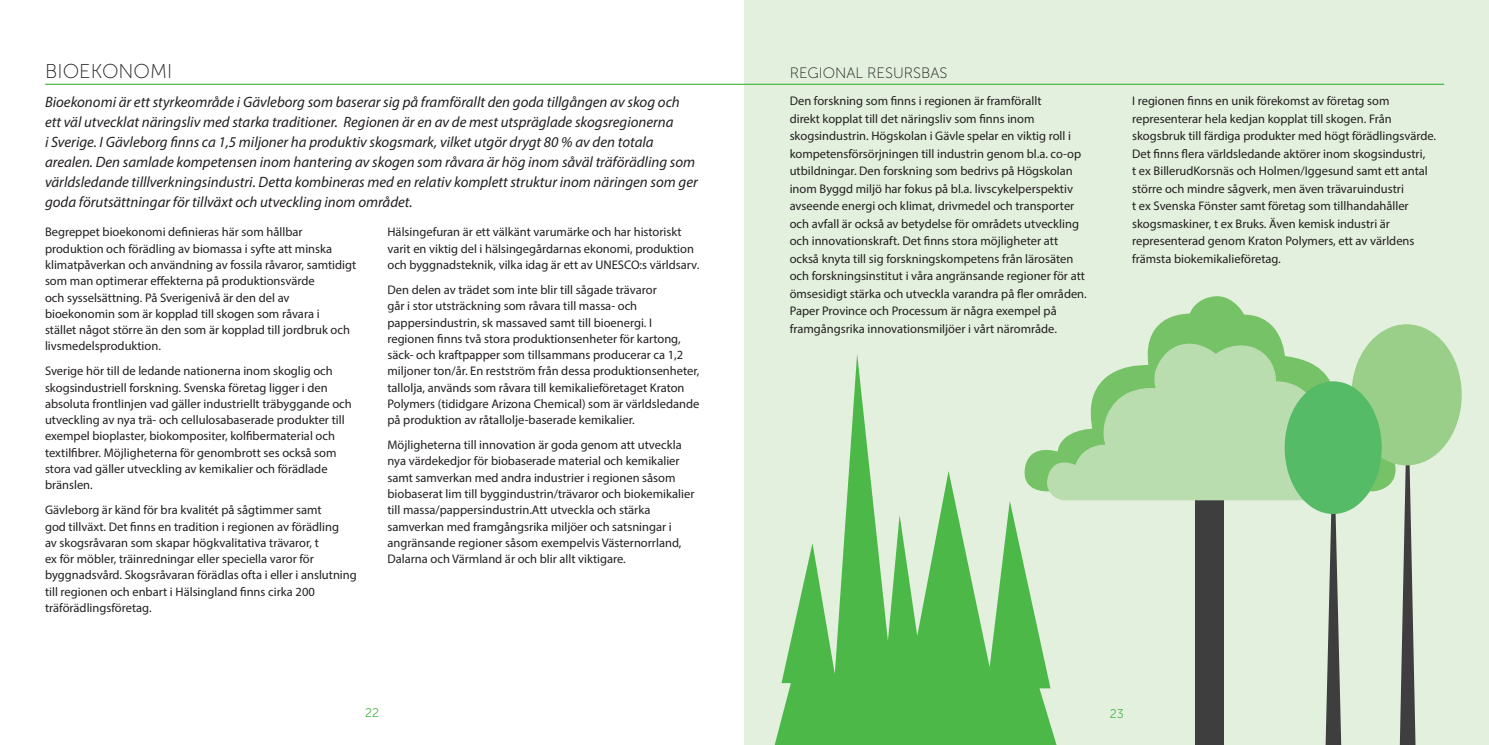
<style>
.page{position:relative;width:1489px;height:745px;background:#fff}
.page>*{position:absolute;margin:0;border:0;box-sizing:border-box;transform-origin:0 0}
.t1{font:20px "Museo Sans 100";color:#231f20}
.t2{font:italic 15px/20px "Myriad Pro";color:#231f20}
.t3{font:15px "Museo Sans 100";color:#231f20}
.t4{font:12.5px/16.2px "Myriad Pro";color:#231f20}
.t5{font:12.5px "Museo Sans 300";color:#4cb848}
</style>
<div class="page">
<div style="left:744px;top:0;width:744px;height:744px;background:#e3f0de"></div>
<hr style="left:45px;top:84px;width:1398px;height:1px;background:#4cb848">
<div style="left:1195px;top:476px;width:29px;height:268px;background:#3e3e3f"></div>
<svg style="left:1152px;top:296px;width:243px;height:196px"></svg>
<svg style="left:1056px;top:333px;width:317px;height:169px"></svg>
<svg style="left:1399px;top:464px;width:16px;height:280px"></svg>
<svg style="left:1325px;top:512px;width:15px;height:232px"></svg>
<svg style="left:775px;top:354px;width:281px;height:390px"></svg>
<div style="left:1351px;top:324px;width:110px;height:141px;background:#9acf8a;border-radius:50%"></div>
<div style="left:1284px;top:381px;width:97px;height:132px;background:#56bb66;border-radius:50%"></div>
<h1 class="t1" style="left:45px;top:61px;width:129px">BIOEKONOMI</h1>
<p class="t2" style="left:45px;top:92px;width:654px">Bioekonomi är ett styrkeområde i Gävleborg som baserar sig på framförallt den goda tillgången av skog och ett väl utvecklat näringsliv med starka traditioner. Regionen är en av de mest utspräglade skogsregionerna<br>i Sverige. I Gävleborg finns ca 1,5 miljoner ha produktiv skogsmark, vilket utgör drygt 80 % av den totala arealen. Den samlade kompetensen inom hantering av skogen som råvara är hög inom såväl träförädling som världsledande tilllverkningsindustri. Detta kombineras med en relativ komplett struktur inom näringen som ger goda förutsättningar för tillväxt och utveckling inom området.</p>
<p class="t4" style="left:387px;top:224px;width:313px">Hälsingefuran är ett välkänt varumärke och har historiskt varit en viktig del i hälsingegårdarnas ekonomi, produktion och byggnadsteknik, vilka idag är ett av UNESCO:s världsarv.</p>
<p class="t4" style="left:387px;top:281px;width:313px">Den delen av trädet som inte blir till sågade trävaror<br>går i stor utsträckning som råvara till massa- och pappersindustrin, sk massaved samt till bioenergi. I regionen finns två stora produktionsenheter för kartong, säck- och kraftpapper som tillsammans producerar ca 1,2 miljoner ton/år. En restström från dessa produktionsenheter, tallolja, används som råvara till kemikalieföretaget Kraton Polymers (tididgare Arizona Chemical) som är världsledande på produktion av råtallolje-baserade kemikalier.</p>
<p class="t4" style="left:387px;top:436px;width:308px">Möjligheterna till innovation är goda genom att utveckla nya värdekedjor för biobaserade material och kemikalier samt samverkan med andra industrier i regionen såsom biobaserat lim till byggindustrin/trävaror och biokemikalier till massa/pappersindustrin.Att utveckla och stärka samverkan med framgångsrika miljöer och satsningar i angränsande regioner såsom exempelvis Västernorrland, Dalarna och Värmland är och blir allt viktigare.</p>
<p class="t4" style="left:45px;top:224px;width:313px">Begreppet bioekonomi definieras här som hållbar produktion och förädling av biomassa i syfte att minska klimatpåverkan och användning av fossila råvaror, samtidigt som man optimerar effekterna på produktionsvärde<br>och sysselsättning. På Sverigenivå är den del av bioekonomin som är kopplad till skogen som råvara i<br>stället något större än den som är kopplad till jordbruk och livsmedelsproduktion.</p>
<p class="t4" style="left:45px;top:362px;width:308px">Sverige hör till de ledande nationerna inom skoglig och skogsindustriell forskning. Svenska företag ligger i den absoluta frontlinjen vad gäller industriellt träbyggande och utveckling av nya trä- och cellulosabaserade produkter till exempel bioplaster, biokompositer, kolfibermaterial och textilfibrer. Möjligheterna för genombrott ses också som stora vad gäller utveckling av kemikalier och förädlade bränslen.</p>
<p class="t4" style="left:45px;top:501px;width:313px">Gävleborg är känd för bra kvalitét på sågtimmer samt<br>god tillväxt. Det finns en tradition i regionen av förädling<br>av skogsråvaran som skapar högkvalitativa trävaror, t<br>ex för möbler, träinredningar eller speciella varor för byggnadsvård. Skogsråvaran förädlas ofta i eller i anslutning till regionen och enbart i Hälsingland finns cirka 200 träförädlingsföretag.</p>
<p class="t5" style="left:365px;top:705px;width:16px">22</p>
<p class="t3" style="left:789px;top:65px;width:159px">REGIONAL RESURSBAS</p>
<p class="t4" style="left:789px;top:92px;width:298px;line-height:17.5px">Den forskning som finns i regionen är framförallt<br>direkt kopplat till det näringsliv som finns inom skogsindustrin. Högskolan i Gävle spelar en viktig roll i kompetensförsörjningen till industrin genom bl.a. co-op utbildningar. Den forskning som bedrivs på Högskolan inom Byggd miljö har fokus på bl.a. livscykelperspektiv avseende energi och klimat, drivmedel och transporter och avfall är också av betydelse för områdets utveckling och innovationskraft. Det finns stora möjligheter att också knyta till sig forskningskompetens från lärosäten och forskningsinstitut i våra angränsande regioner för att ömsesidigt stärka och utveckla varandra på fler områden.<br>Paper Province och Processum är några exempel på framgångsrika innovationsmiljöer i vårt närområde.</p>
<p class="t4" style="left:1132px;top:92px;width:305px;line-height:17.5px">I regionen finns en unik förekomst av företag som representerar hela kedjan kopplat till skogen. Från skogsbruk till färdiga produkter med högt förädlingsvärde.<br>Det finns flera världsledande aktörer inom skogsindustri,<br>t ex BillerudKorsnäs och Holmen/Iggesund samt ett antal större och mindre sågverk, men även trävaruindustri<br>t ex Svenska Fönster samt företag som tillhandahåller skogsmaskiner, t ex Bruks. Även kemisk industri är representerad genom Kraton Polymers, ett av världens främsta biokemikalieföretag.</p>
<p class="t5" style="left:1109px;top:706px;width:16px">23</p>
</div>
